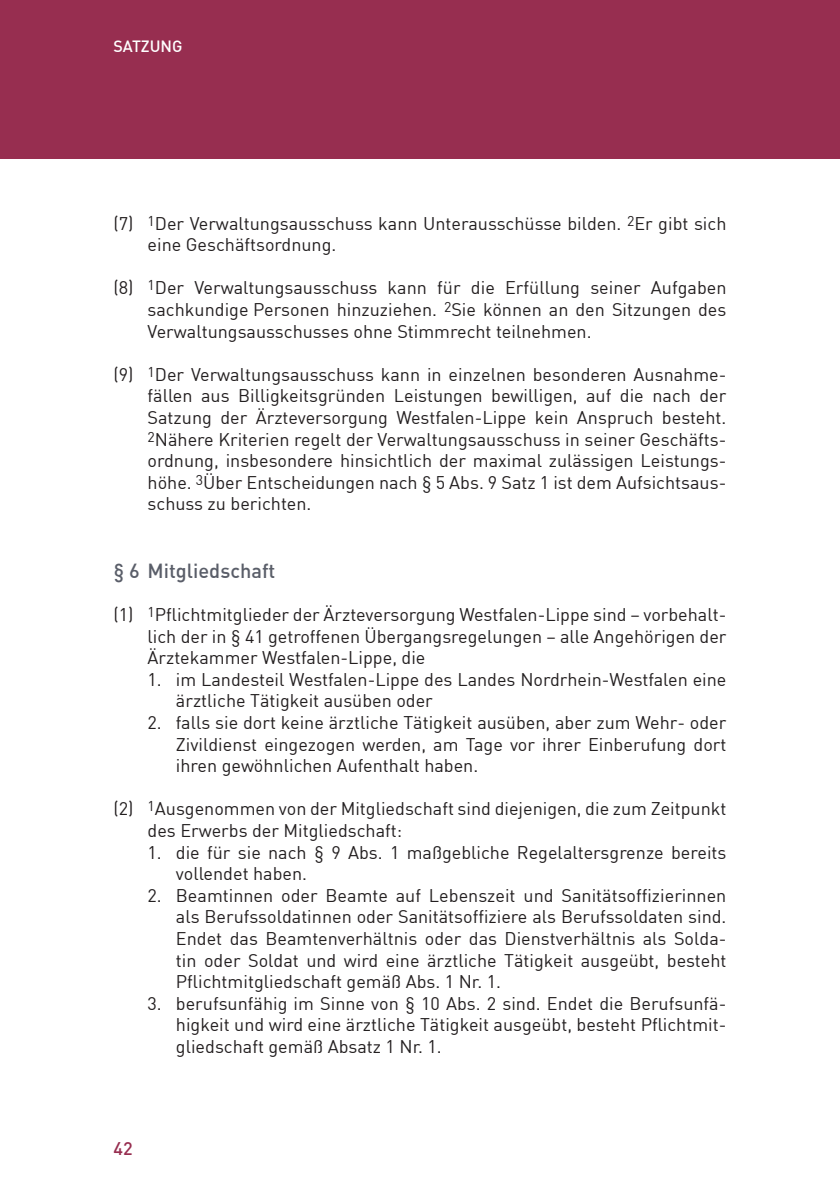
<style>
.page{position:relative;width:840px;height:1191px;background:#fff}
.page>*{position:absolute;margin:0;border:0;box-sizing:border-box;transform-origin:0 0}
.t1{font:500 20px "DIN";color:#5a5e69}
.t2{font:18px/21.6px "DIN";color:#231f20;text-align:justify}
.t3{font:500 18px "DIN";color:#972e50}
.t4{font:500 16px "DIN";color:#fff}
</style>
<div class="page">
<div style="left:0;top:0;width:839px;height:159px;background:#972e50"></div>
<p class="t4" style="left:113px;top:36px;width:71px">SATZUNG</p>
<p class="t2" style="left:147px;top:212px;width:580px;text-indent:-34px">(7) <sup>1</sup>Der Verwaltungsausschuss kann Unterausschüsse bilden. <sup>2</sup>Er gibt sich eine Geschäftsordnung.</p>
<p class="t2" style="left:147px;top:277px;width:580px;text-indent:-34px">(8) <sup>1</sup>Der Verwaltungsausschuss kann für die Erfüllung seiner Aufgaben sachkundige Personen hinzuziehen. <sup>2</sup>Sie können an den Sitzungen des Verwaltungsausschusses ohne Stimmrecht teilnehmen.</p>
<p class="t2" style="left:147px;top:363px;width:580px;text-indent:-34px">(9) <sup>1</sup>Der Verwaltungsausschuss kann in einzelnen besonderen Ausnahme&shy;fällen aus Billigkeitsgründen Leistungen bewilligen, auf die nach der Satzung der Ärzteversorgung Westfalen-Lippe kein Anspruch besteht.<br><sup>2</sup>Nähere Kriterien regelt der Verwaltungsausschuss in seiner Geschäfts&shy;ordnung, insbesondere hinsichtlich der maximal zulässigen Leistungs&shy;höhe. <sup>3</sup>Über Entscheidungen nach § 5 Abs. 9 Satz 1 ist dem Aufsichtsaus&shy;schuss zu berichten.</p>
<p class="t1" style="left:113px;top:557px;width:163px">§ 6 Mitgliedschaft</p>
<p class="t2" style="left:147px;top:603px;width:580px;text-indent:-34px">(1) <sup>1</sup>Pflichtmitglieder der Ärzteversorgung Westfalen-Lippe sind – vorbehalt&shy;lich der in § 41 getroffenen Übergangsregelungen – alle Angehörigen der Ärztekammer Westfalen-Lippe, die</p>
<p class="t2" style="left:176px;top:668px;width:551px;text-indent:-28px">1. im Landesteil Westfalen-Lippe des Landes Nordrhein-Westfalen eine ärztliche Tätigkeit ausüben oder</p>
<p class="t2" style="left:176px;top:711px;width:551px;text-indent:-28px">2. falls sie dort keine ärztliche Tätigkeit ausüben, aber zum Wehr- oder Zivildienst eingezogen werden, am Tage vor ihrer Einberufung dort ihren gewöhnlichen Aufenthalt haben.</p>
<p class="t2" style="left:147px;top:797px;width:580px;text-indent:-34px">(2) <sup>1</sup>Ausgenommen von der Mitgliedschaft sind diejenigen, die zum Zeitpunkt des Erwerbs der Mitgliedschaft:</p>
<p class="t2" style="left:176px;top:841px;width:551px;text-indent:-28px">1. die für sie nach § 9 Abs. 1 maßgebliche Regelaltersgrenze bereits vollendet haben.</p>
<p class="t2" style="left:176px;top:884px;width:551px;text-indent:-28px">2. Beamtinnen oder Beamte auf Lebenszeit und Sanitätsoffizierinnen als Berufssoldatinnen oder Sanitätsoffiziere als Berufssoldaten sind.<br>Endet das Beamtenverhältnis oder das Dienstverhältnis als Solda&shy;tin oder Soldat und wird eine ärztliche Tätigkeit ausgeübt, besteht Pflichtmitgliedschaft gemäß Abs. 1 Nr. 1.</p>
<p class="t2" style="left:176px;top:992px;width:551px;text-indent:-28px">3. berufsunfähig im Sinne von § 10 Abs. 2 sind. Endet die Berufsunfä&shy;higkeit und wird eine ärztliche Tätigkeit ausgeübt, besteht Pflichtmit&shy;gliedschaft gemäß Absatz 1 Nr. 1.</p>
<p class="t3" style="left:113px;top:1137px;width:21px">42</p>
</div>
